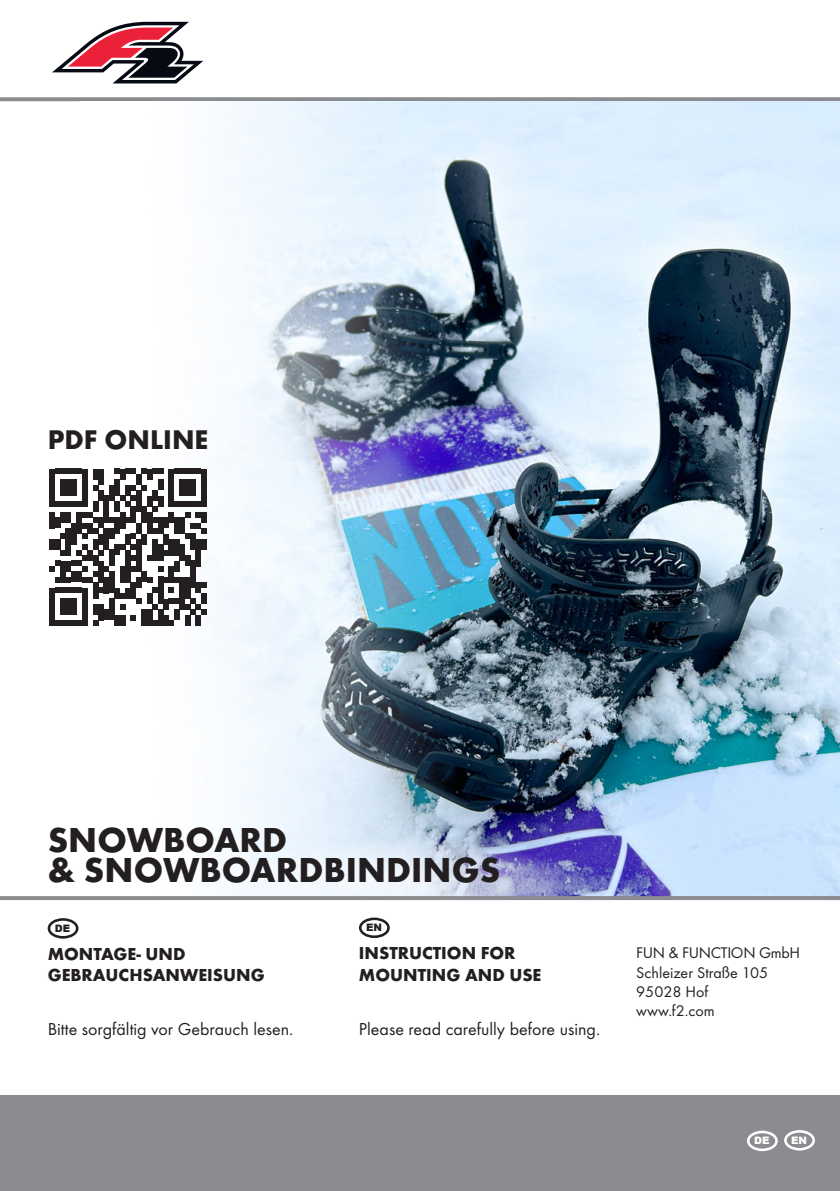
<style>
.page{position:relative;width:840px;height:1191px;background:#fff}
.page>*{position:absolute;margin:0;border:0;box-sizing:border-box;transform-origin:0 0}
.t1{font:700 36px "Futura TOT";color:#231f20}
.t2{font:700 28px "Futura TOT";color:#231f20}
.t3{font:18px "Futura TOT Boo";color:#231f20}
.t4{font:700 18px/21.6px "Futura TOT";color:#231f20}
.t5{font:16px/19.2px "Futura TOT Boo";color:#231f20}
.t6{font:900 10.2px "Arial";color:#231f20}
.t7{font:900 10.2px "Arial";color:#fff}
</style>
<div class="page">
<svg style="left:0;top:97px;width:839px;height:4px;background:#919295"></svg>
<div style="left:0;top:1095px;width:839px;height:96px;background:#8a8c8f"></div>
<svg style="left:52px;top:22px;width:151px;height:61px"></svg>
<img style="left:79px;top:101px;width:760px;height:795px">
<svg style="left:230px;top:839px;width:341px;height:86px"></svg>
<hr style="left:0;top:896px;width:839px;height:4px;background:#8a8c8f">
<div style="left:48px;top:918px;width:30px;height:20px;border:3px solid #231f20;border-radius:50%"></div>
<div style="left:359px;top:917px;width:30px;height:21px;border:3px solid #231f20;border-radius:50%"></div>
<div style="left:746px;top:1130px;width:31px;height:21px;border:3px solid #fff;border-radius:50%"></div>
<div style="left:783px;top:1130px;width:31px;height:20px;border:3px solid #fff;border-radius:50%"></div>
<div style="left:49px;top:588px;width:6px;height:37px;background:#231f20"></div>
<div style="left:60px;top:598px;width:6px;height:17px;background:#231f20"></div>
<div style="left:66px;top:598px;width:5px;height:17px;background:#231f20"></div>
<div style="left:71px;top:598px;width:5px;height:17px;background:#231f20"></div>
<svg style="left:55px;top:588px;width:27px;height:5px"></svg>
<svg style="left:55px;top:620px;width:27px;height:5px"></svg>
<div style="left:82px;top:588px;width:5px;height:37px;background:#231f20"></div>
<div style="left:93px;top:582px;width:5px;height:16px;background:#231f20"></div>
<div style="left:93px;top:604px;width:5px;height:11px;background:#231f20"></div>
<svg style="left:93px;top:620px;width:5px;height:5px"></svg>
<svg style="left:98px;top:588px;width:6px;height:5px"></svg>
<div style="left:98px;top:604px;width:6px;height:16px;background:#231f20"></div>
<div style="left:104px;top:577px;width:5px;height:16px;background:#231f20"></div>
<div style="left:104px;top:609px;width:5px;height:11px;background:#231f20"></div>
<div style="left:109px;top:571px;width:5px;height:22px;background:#231f20"></div>
<div style="left:109px;top:598px;width:5px;height:22px;background:#231f20"></div>
<div style="left:114px;top:588px;width:6px;height:10px;background:#231f20"></div>
<div style="left:114px;top:615px;width:6px;height:10px;background:#231f20"></div>
<svg style="left:120px;top:593px;width:5px;height:5px"></svg>
<svg style="left:120px;top:604px;width:5px;height:5px"></svg>
<div style="left:120px;top:615px;width:5px;height:10px;background:#231f20"></div>
<div style="left:125px;top:588px;width:6px;height:10px;background:#231f20"></div>
<div style="left:131px;top:582px;width:5px;height:16px;background:#231f20"></div>
<svg style="left:131px;top:615px;width:5px;height:5px"></svg>
<div style="left:136px;top:577px;width:5px;height:11px;background:#231f20"></div>
<svg style="left:136px;top:598px;width:5px;height:6px"></svg>
<div style="left:141px;top:609px;width:6px;height:16px;background:#231f20"></div>
<div style="left:147px;top:593px;width:5px;height:11px;background:#231f20"></div>
<div style="left:147px;top:609px;width:5px;height:16px;background:#231f20"></div>
<svg style="left:152px;top:588px;width:6px;height:5px"></svg>
<svg style="left:152px;top:604px;width:6px;height:5px"></svg>
<svg style="left:152px;top:620px;width:6px;height:5px"></svg>
<div style="left:158px;top:577px;width:5px;height:27px;background:#231f20"></div>
<div style="left:158px;top:609px;width:5px;height:16px;background:#231f20"></div>
<svg style="left:49px;top:469px;width:119px;height:113px"></svg>
<div style="left:163px;top:598px;width:5px;height:11px;background:#231f20"></div>
<div style="left:163px;top:615px;width:5px;height:10px;background:#231f20"></div>
<div style="left:168px;top:469px;width:6px;height:10px;background:#231f20"></div>
<div style="left:168px;top:479px;width:6px;height:11px;background:#231f20"></div>
<div style="left:168px;top:490px;width:6px;height:16px;background:#231f20"></div>
<div style="left:168px;top:512px;width:6px;height:11px;background:#231f20"></div>
<div style="left:168px;top:539px;width:6px;height:16px;background:#231f20"></div>
<div style="left:168px;top:566px;width:6px;height:16px;background:#231f20"></div>
<svg style="left:168px;top:620px;width:6px;height:5px"></svg>
<div style="left:174px;top:517px;width:5px;height:16px;background:#231f20"></div>
<div style="left:174px;top:539px;width:5px;height:16px;background:#231f20"></div>
<div style="left:174px;top:560px;width:5px;height:11px;background:#231f20"></div>
<svg style="left:174px;top:577px;width:5px;height:5px"></svg>
<svg style="left:168px;top:588px;width:11px;height:16px"></svg>
<div style="left:174px;top:609px;width:5px;height:11px;background:#231f20"></div>
<div style="left:179px;top:479px;width:6px;height:11px;background:#231f20"></div>
<div style="left:179px;top:517px;width:6px;height:16px;background:#231f20"></div>
<div style="left:179px;top:544px;width:6px;height:16px;background:#231f20"></div>
<div style="left:179px;top:577px;width:6px;height:32px;background:#231f20"></div>
<div style="left:185px;top:479px;width:5px;height:11px;background:#231f20"></div>
<div style="left:185px;top:555px;width:5px;height:11px;background:#231f20"></div>
<div style="left:185px;top:577px;width:5px;height:21px;background:#231f20"></div>
<div style="left:185px;top:615px;width:5px;height:10px;background:#231f20"></div>
<div style="left:190px;top:479px;width:5px;height:11px;background:#231f20"></div>
<div style="left:190px;top:533px;width:5px;height:17px;background:#231f20"></div>
<div style="left:190px;top:560px;width:5px;height:28px;background:#231f20"></div>
<svg style="left:174px;top:469px;width:27px;height:5px"></svg>
<svg style="left:174px;top:490px;width:27px;height:16px"></svg>
<svg style="left:185px;top:512px;width:16px;height:5px"></svg>
<div style="left:195px;top:539px;width:6px;height:27px;background:#231f20"></div>
<div style="left:195px;top:582px;width:6px;height:11px;background:#231f20"></div>
<div style="left:195px;top:615px;width:6px;height:10px;background:#231f20"></div>
<div style="left:201px;top:469px;width:5px;height:10px;background:#231f20"></div>
<div style="left:201px;top:479px;width:5px;height:11px;background:#231f20"></div>
<div style="left:201px;top:490px;width:5px;height:16px;background:#231f20"></div>
<div style="left:201px;top:512px;width:5px;height:11px;background:#231f20"></div>
<svg style="left:185px;top:523px;width:21px;height:16px"></svg>
<div style="left:201px;top:539px;width:5px;height:11px;background:#231f20"></div>
<svg style="left:201px;top:582px;width:5px;height:6px"></svg>
<div style="left:201px;top:593px;width:5px;height:11px;background:#231f20"></div>
<svg style="left:185px;top:598px;width:21px;height:17px"></svg>
<p class="t2" style="left:48px;top:422px;width:162px">PDF ONLINE</p>
<p class="t1" style="left:48px;top:818px;width:241px">SNOWBOARD</p>
<p class="t1" style="left:48px;top:848px;width:454px">&amp; SNOWBOARDBINDINGS</p>
<p class="t6" style="left:55px;top:921px;width:17px">DE</p>
<p class="t6" style="left:366px;top:920px;width:17px">EN</p>
<p class="t4" style="left:48px;top:942px;width:218px">MONTAGE- UND<br>GEBRAUCHSANWEISUNG</p>
<p class="t3" style="left:48px;top:1018px;width:247px">Bitte sorgfältig vor Gebrauch lesen.</p>
<p class="t4" style="left:359px;top:942px;width:184px">INSTRUCTION FOR<br>MOUNTING AND USE</p>
<p class="t3" style="left:359px;top:1018px;width:242px">Please read carefully before using.</p>
<p class="t5" style="left:636px;top:943px;width:165px">FUN &amp; FUNCTION GmbH<br>Schleizer Straße 105<br>95028 Hof<br>www.f2.com</p>
<p class="t7" style="left:753px;top:1133px;width:17px">DE</p>
<p class="t7" style="left:790px;top:1132px;width:17px">EN</p>
</div>
